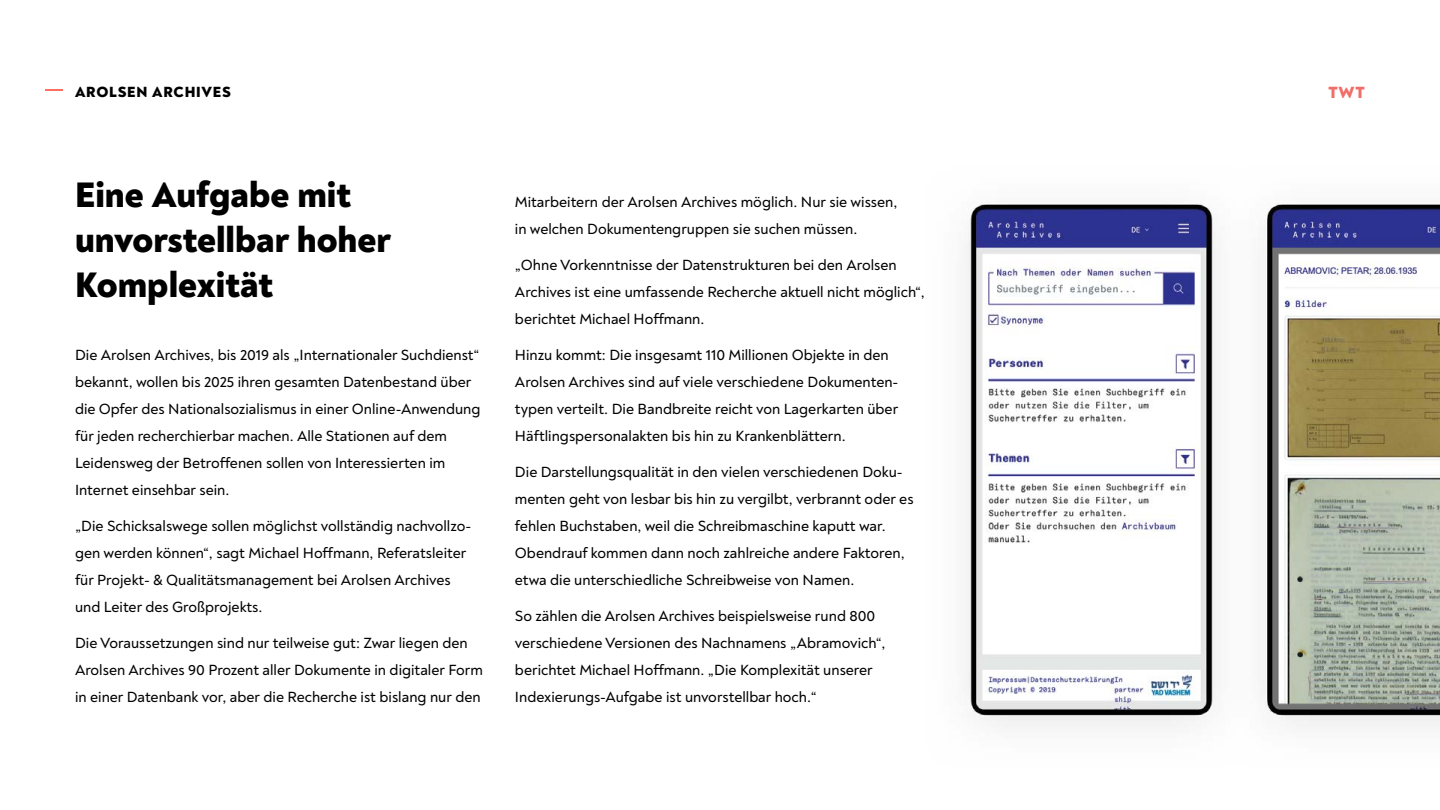
<style>
.page{position:relative;width:1440px;height:810px;background:#fff}
.page>*{position:absolute;margin:0;border:0;box-sizing:border-box;transform-origin:0 0}
.t1{font:800 36px/45px "Noah Text";color:#000}
.t2{font:800 16.5px "Noah Text";color:#f26d67}
.t3{font:500 15px/27px "Noah Text";color:#000}
.t4{font:800 15px "Noah Text";letter-spacing:.05em;color:#000}
</style>
<div class="page">
<img style="left:966px;top:203px;width:474px;height:524px">
<svg style="left:45px;top:89px;width:18px;height:2px"></svg>
<p class="t4" style="left:75px;top:82px;width:157px">AROLSEN ARCHIVES</p>
<p class="t2" style="left:1329px;top:81px;width:38px">TWT</p>
<h1 class="t1" style="left:75px;top:172px;width:318px">Eine Aufgabe mit unvorstellbar hoher<br>Komplexität</h1>
<p class="t3" style="left:75px;top:342px;width:407px">Die Arolsen Archives, bis 2019 als „Internationaler Suchdienst“ bekannt, wollen bis 2025 ihren gesamten Datenbestand über die Opfer des Nationalsozialismus in einer Online-Anwendung für jeden recherchierbar machen. Alle Stationen auf dem Leidensweg der Betroffenen sollen von Interessierten im Internet einsehbar sein.</p>
<p class="t3" style="left:75px;top:513px;width:398px">„Die Schicksalswege sollen möglichst vollständig nachvollzo&shy;gen werden können“, sagt Michael Hoffmann, Referatsleiter für Projekt- &amp; Qualitätsmanagement bei Arolsen Archives und Leiter des Großprojekts.</p>
<p class="t3" style="left:75px;top:630px;width:410px">Die Voraussetzungen sind nur teilweise gut: Zwar liegen den<br>Arolsen Archives 90 Prozent aller Dokumente in digitaler Form in einer Datenbank vor, aber die Recherche ist bislang nur den</p>
<p class="t3" style="left:515px;top:189px;width:384px">Mitarbeitern der Arolsen Archives möglich. Nur sie wissen, in welchen Dokumentengruppen sie suchen müssen.</p>
<p class="t3" style="left:515px;top:252px;width:411px">„Ohne Vorkenntnisse der Datenstrukturen bei den Arolsen<br>Archives ist eine umfassende Recherche aktuell nicht möglich“, berichtet Michael Hoffmann.</p>
<p class="t3" style="left:515px;top:342px;width:385px">Hinzu kommt: Die insgesamt 110 Millionen Objekte in den Arolsen Archives sind auf viele verschiedene Dokumenten&shy;typen verteilt. Die Bandbreite reicht von Lagerkarten über Häftlingspersonalakten bis hin zu Krankenblättern.</p>
<p class="t3" style="left:515px;top:459px;width:400px">Die Darstellungsqualität in den vielen verschiedenen Doku&shy;menten geht von lesbar bis hin zu vergilbt, verbrannt oder es fehlen Buchstaben, weil die Schreibmaschine kaputt war.<br>Obendrauf kommen dann noch zahlreiche andere Faktoren, etwa die unterschiedliche Schreibweise von Namen.</p>
<p class="t3" style="left:515px;top:603px;width:372px">So zählen die Arolsen Archives beispielsweise rund 800 verschiedene Versionen des Nachnamens „Abramovich“, berichtet Michael Hoffmann. „Die Komplexität unserer Indexierungs-Aufgabe ist unvorstellbar hoch.“</p>
</div>
